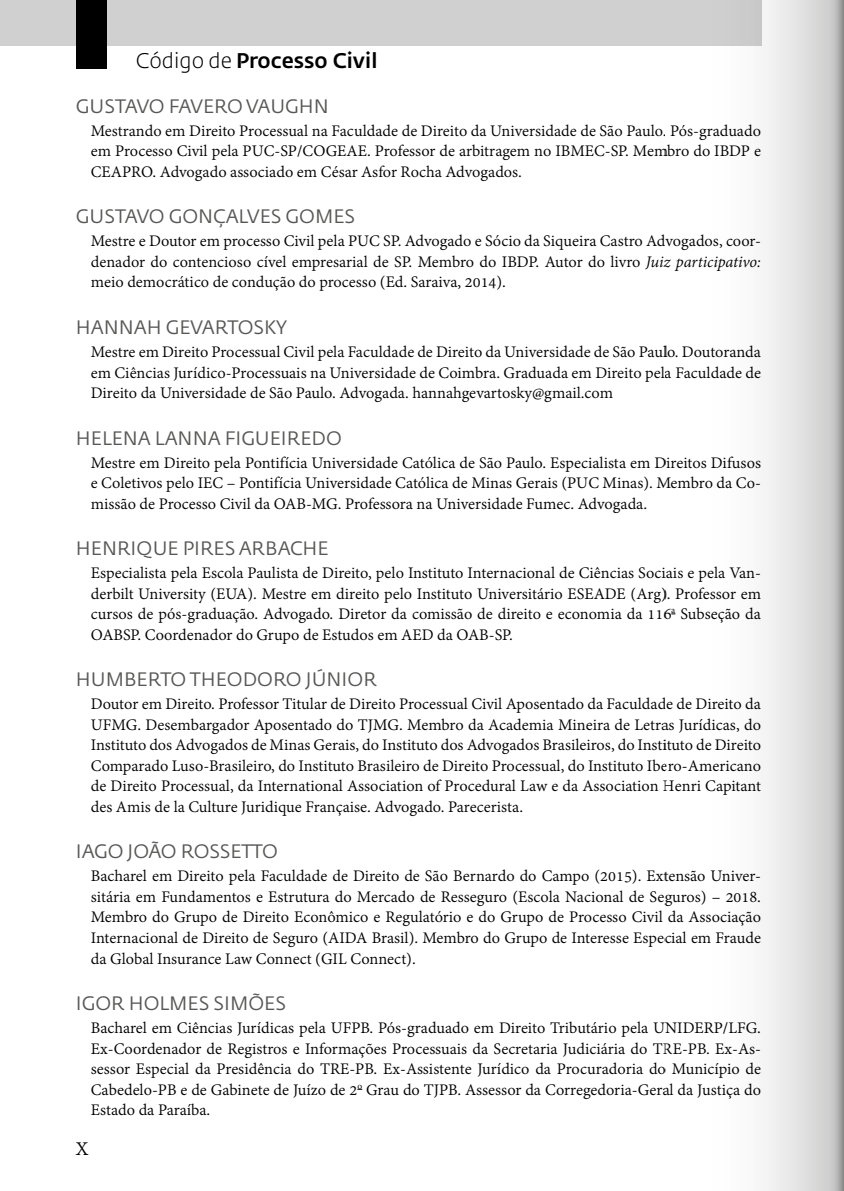
<style>
.page{position:relative;width:844px;height:1191px;background:#fff}
.page>*{position:absolute;margin:0;border:0;box-sizing:border-box;transform-origin:0 0}
.t1{font:500 21px "Fedra Sans Std";color:#000}
.t2{font:21px "Adobe Devanagari";color:#000}
.t3{font:19.25px "Fedra Sans Std";color:#575756}
.t4{font:19.25px "Fedra Sans Std";letter-spacing:-.02em;color:#575756}
.t5{font:17.5px/20.5px "Adobe Devanagari";color:#000;text-align:justify}
.s1{font-weight:300}
.s2{font-style:italic}
</style>
<div class="page">
<div style="left:0;top:0;width:760px;height:45px;background:#d0d0d0"></div>
<div style="left:76px;top:0;width:31px;height:68px;background:#000"></div>
<svg style="left:665px;top:0;width:178px;height:1191px"></svg>
<p class="t1" style="left:136px;top:48px;width:243px"><span class="s1">Código de</span> Processo Civil</p>
<p class="t3" style="left:76px;top:94px;width:254px">GUSTAVO FAVERO VAUGHN</p>
<p class="t5" style="left:91px;top:122px;width:671px">Mestrando em Direito Processual na Faculdade de Direito da Universidade de São Paulo. Pós‑graduado em Processo Civil pela PUC‑SP/COGEAE. Professor de arbitragem no IBMEC‑SP. Membro do IBDP e CEAPRO. Advogado associado em César Asfor Rocha Advogados.</p>
<p class="t3" style="left:76px;top:205px;width:281px">GUSTAVO GONÇALVES GOMES</p>
<p class="t5" style="left:91px;top:232px;width:671px">Mestre e Doutor em processo Civil pela PUC SP. Advogado e Sócio da Siqueira Castro Advogados, coor‑ denador do contencioso cível empresarial de SP. Membro do IBDP. Autor do livro <span class="s2">Juiz participativo: </span>meio democrático de condução do processo (Ed. Saraiva, 2014).</p>
<p class="t3" style="left:76px;top:315px;width:213px">HANNAH GEVARTOSKY</p>
<p class="t5" style="left:91px;top:343px;width:671px">Mestre em Direito Processual Civil pela Faculdade de Direito da Universidade de São Paulo. Doutoranda em Ciências Jurídico‑Processuais na Universidade de Coimbra. Graduada em Direito pela Faculdade de Direito da Universidade de São Paulo. Advogada. hannahgevartosky@gmail.com</p>
<p class="t3" style="left:76px;top:426px;width:267px">HELENA LANNA FIGUEIREDO</p>
<p class="t5" style="left:91px;top:453px;width:671px">Mestre em Direito pela Pontifícia Universidade Católica de São Paulo. Especialista em Direitos Difusos e Coletivos pelo IEC – Pontifícia Universidade Católica de Minas Gerais (PUC Minas). Membro da Co‑ missão de Processo Civil da OAB‑MG. Professora na Universidade Fumec. Advogada.</p>
<p class="t3" style="left:76px;top:536px;width:254px">HENRIQUE PIRES ARBACHE</p>
<p class="t5" style="left:91px;top:564px;width:671px">Especialista pela Escola Paulista de Direito, pelo Instituto Internacional de Ciências Sociais e pela Van‑ derbilt University (EUA). Mestre em direito pelo Instituto Universitário ESEADE (Arg). Professor em cursos de pós‑graduação. Advogado. Diretor da comissão de direito e economia da 116<sup>a</sup> Subseção da OABSP. Coordenador do Grupo de Estudos em AED da OAB‑SP.</p>
<p class="t3" style="left:76px;top:667px;width:302px">HUMBERTO THEODORO JÚNIOR</p>
<p class="t5" style="left:91px;top:695px;width:671px">Doutor em Direito. Professor Titular de Direito Processual Civil Aposentado da Faculdade de Direito da UFMG. Desembargador Aposentado do TJMG. Membro da Academia Mineira de Letras Jurídicas, do Instituto dos Advogados de Minas Gerais, do Instituto dos Advogados Brasileiros, do Instituto de Direito Comparado Luso‑Brasileiro, do Instituto Brasileiro de Direito Processual, do Instituto Ibero‑Americano de Direito Processual, da International Association of Procedural Law e da Association Henri Capitant des Amis de la Culture Juridique Française. Advogado. Parecerista.</p>
<p class="t4" style="left:76px;top:839px;width:203px">IAGO JOÃO ROSSETTO</p>
<p class="t5" style="left:91px;top:867px;width:671px">Bacharel em Direito pela Faculdade de Direito de São Bernardo do Campo (2015). Extensão Univer‑ sitária em Fundamentos e Estrutura do Mercado de Resseguro (Escola Nacional de Seguros) – 2018.<br>Membro do Grupo de Direito Econômico e Regulatório e do Grupo de Processo Civil da Associação Internacional de Direito de Seguro (AIDA Brasil). Membro do Grupo de Interesse Especial em Fraude da Global Insurance Law Connect (GIL Connect).</p>
<p class="t3" style="left:76px;top:991px;width:211px">IGOR HOLMES SIMÕES</p>
<p class="t5" style="left:91px;top:1019px;width:671px">Bacharel em Ciências Jurídicas pela UFPB. Pós‑graduado em Direito Tributário pela UNIDERP/LFG.<br>Ex‑Coordenador de Registros e Informações Processuais da Secretaria Judiciária do TRE‑PB. Ex‑As‑ sessor Especial da Presidência do TRE‑PB. Ex‑Assistente Jurídico da Procuradoria do Município de Cabedelo‑PB e de Gabinete de Juízo de 2<sup>o</sup> Grau do TJPB. Assessor da Corregedoria‑Geral da Justiça do Estado da Paraíba.</p>
<p class="t2" style="left:76px;top:1136px;width:14px">X</p>
</div>
